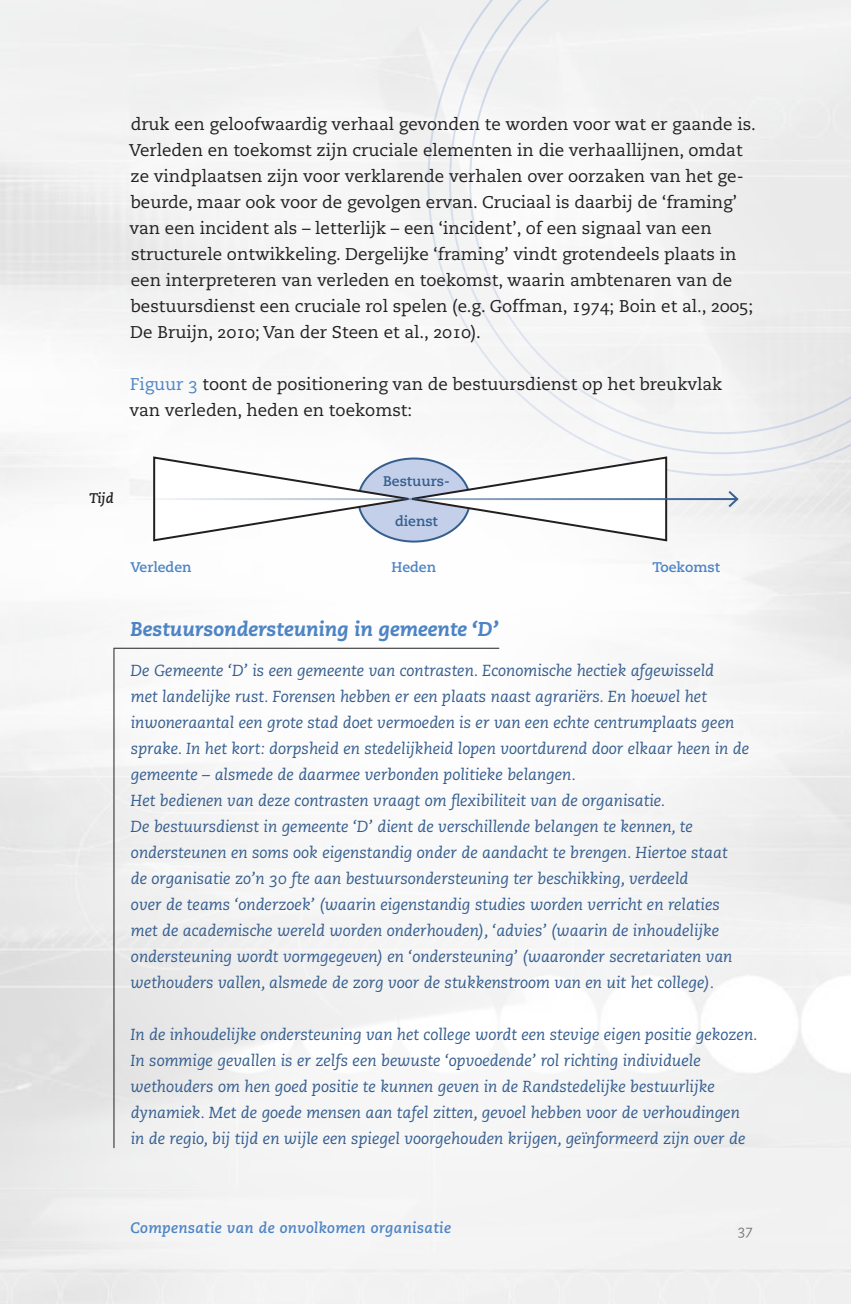
<style>
.page{position:relative;width:851px;height:1304px;background:#fff}
.page>*{position:absolute;margin:0;border:0;box-sizing:border-box;transform-origin:0 0}
.Normal_wrd_1{font:italic 800 20px "Caecilia";color:#4d84c4}
.List_Paragraph{font:17px/26px "Caecilia Roman Os F";color:#231f20}
.Normal_wrd_1-2{font:16px/26px "Caecilia Italic Os F";color:#355e8f}
.kopjes_inhoudsopg{font:15px "Caecilia Bold Italic Os F";letter-spacing:.02em;color:#4d84c4}
.List_Paragraph-2{font:700 14px "Caecilia";color:#4d84c4}
.List_Paragraph-3{font:700 14px "Caecilia";color:#355e8f}
.List_Paragraph-4{font:italic 700 14px "Caecilia";color:#231f20}
.t1{font:14px "Caecilia Roman Os F";color:#76787b}
.s1{color:#4d84c4}
</style>
<div class="page">
<div style="left:0;top:0;width:850px;height:1304px;background:#f5f5f5"></div>
<svg style="left:0;top:167px;width:43px;height:1137px;fill:#e9eaea"></svg>
<svg style="left:427px;top:0;width:423px;height:476px"></svg>
<svg style="left:153px;top:455px;width:515px;height:88px"></svg>
<hr style="left:120px;top:498px;width:617px;height:2px;background:#355e8f">
<svg style="left:726px;top:491px;width:13px;height:17px"></svg>
<hr style="left:113px;top:648px;width:386px;height:1px;background:#231f20">
<hr style="left:113px;top:649px;width:1px;height:499px;background:#231f20">
<p class="List_Paragraph" style="left:129px;top:111px;width:628px">druk een geloofwaardig verhaal gevonden te worden voor wat er gaande is.<br>Verleden en toekomst zijn cruciale elementen in die verhaallijnen, omdat ze vindplaatsen zijn voor verklarende verhalen over oorzaken van het ge&shy;beurde, maar ook voor de gevolgen ervan. Cruciaal is daarbij de ‘framing’ van een incident als – letterlijk – een ‘incident’, of een signaal van een structurele ontwikkeling. Dergelijke ‘framing’ vindt grotendeels plaats in een interpreteren van verleden en toekomst, waarin ambtenaren van de bestuursdienst een cruciale rol spelen (e.g. Goffman, 1974; Boin et al., 2005; De Bruijn, 2010; Van der Steen et al., 2010).</p>
<p class="List_Paragraph" style="left:129px;top:371px;width:594px"><span class="s1">Figuur 3</span> toont de positionering van de bestuursdienst op het breukvlak van verleden, heden en toekomst:</p>
<p class="List_Paragraph-4" style="left:90px;top:490px;width:26px">Tijd</p>
<p class="List_Paragraph-3" style="left:383px;top:473px;width:68px">Bestuurs-</p>
<p class="List_Paragraph-3" style="left:395px;top:513px;width:44px">dienst</p>
<p class="List_Paragraph-2" style="left:130px;top:559px;width:62px">Verleden</p>
<p class="List_Paragraph-2" style="left:391px;top:559px;width:46px">Heden</p>
<p class="List_Paragraph-2" style="left:652px;top:559px;width:69px">Toekomst</p>
<p class="Normal_wrd_1" style="left:130px;top:617px;width:369px">Bestuursondersteuning in gemeente ‘D’</p>
<p class="Normal_wrd_1-2" style="left:131px;top:658px;width:620px">De Gemeente ‘D’ is een gemeente van contrasten. Economische hectiek afgewisseld<br>met landelijke rust. Forensen hebben er een plaats naast agrariërs. En hoewel het inwoneraantal een grote stad doet vermoeden is er van een echte centrumplaats geen sprake. In het kort: dorpsheid en stedelijkheid lopen voortdurend door elkaar heen in de gemeente – alsmede de daarmee verbonden politieke belangen.</p>
<p class="Normal_wrd_1-2" style="left:130px;top:788px;width:603px">Het bedienen van deze contrasten vraagt om flexibiliteit van de organisatie.<br>De bestuursdienst in gemeente ‘D’ dient de verschillende belangen te kennen, te ondersteunen en soms ook eigenstandig onder de aandacht te brengen. Hiertoe staat de organisatie zo’n 30 fte aan bestuursondersteuning ter beschikking, verdeeld<br>over de teams ‘onderzoek’ (waarin eigenstandig studies worden verricht en relaties met de academische wereld worden onderhouden), ‘advies’ (waarin de inhoudelijke ondersteuning wordt vormgegeven) en ‘ondersteuning’ (waaronder secretariaten van wethouders vallen, alsmede de zorg voor de stukkenstroom van en uit het college).</p>
<p class="Normal_wrd_1-2" style="left:130px;top:1022px;width:628px">In de inhoudelijke ondersteuning van het college wordt een stevige eigen positie gekozen.<br>In sommige gevallen is er zelfs een bewuste ‘opvoedende’ rol richting individuele wethouders om hen goed positie te kunnen geven in de Randstedelijke bestuurlijke dynamiek. Met de goede mensen aan tafel zitten, gevoel hebben voor de verhoudingen<br>in de regio, bij tijd en wijle een spiegel voorgehouden krijgen, geïnformeerd zijn over de</p>
<p class="kopjes_inhoudsopg" style="left:130px;top:1219px;width:322px">Compensatie van de onvolkomen organisatie</p>
<p class="t1" style="left:737px;top:1222px;width:17px">37</p>
</div>
